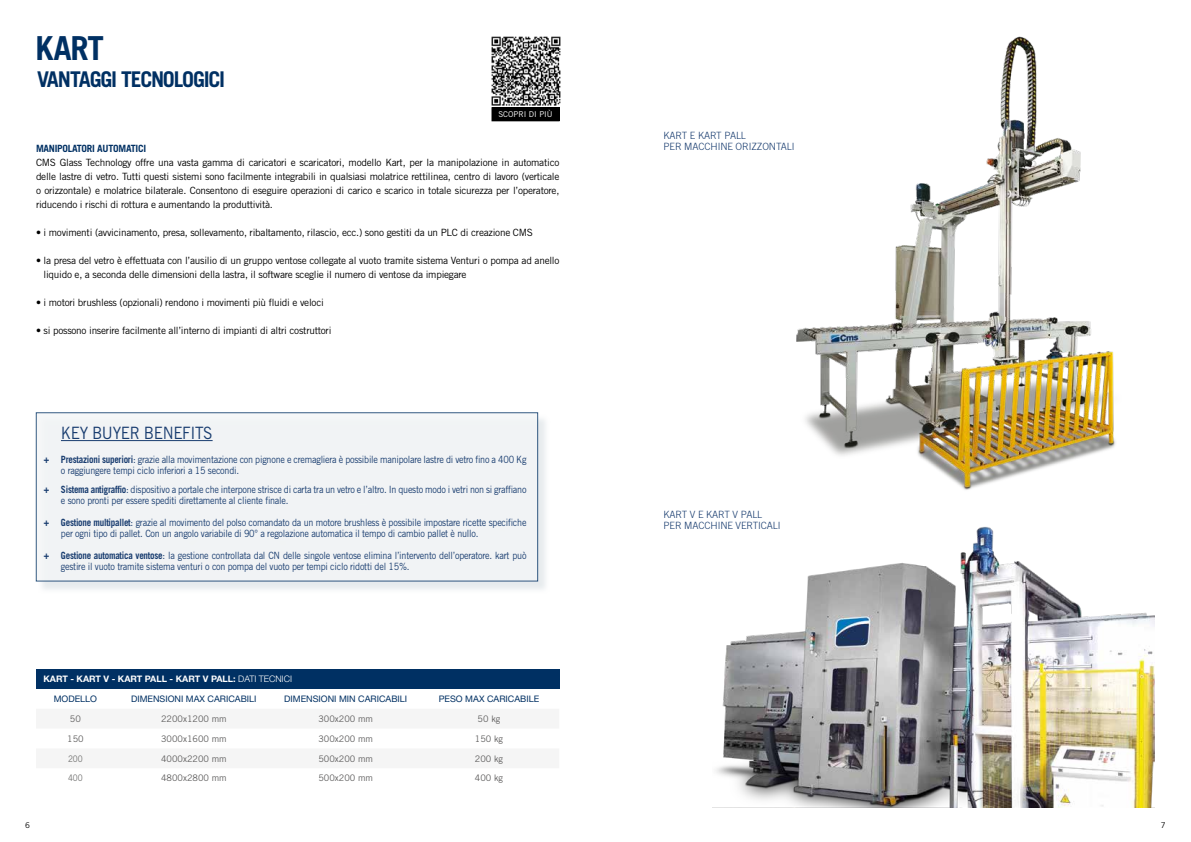
<style>
.page{position:relative;width:1191px;height:842px;background:#fff}
.page>*{position:absolute;margin:0;border:0;box-sizing:border-box;transform-origin:0 0}
.t1{font:700 33.1px "Trade Gothic LT Std";color:#003063}
.t2{font:700 21.7px "Trade Gothic LT Std";letter-spacing:-.06em;color:#003063}
.t3{font:17px "Trade Gothic LT Std";letter-spacing:-.025em;color:#183c6f;scale:.9 1}
.t4{font:10px/14px "Trade Gothic LT Std";letter-spacing:-.025em;color:#000;text-align:justify}
.t5{font:10px/11px "Trade Gothic LT Std";letter-spacing:-.025em;color:#183c6f;scale:.9 1}
.t6{font:300 10px/11px "Trade Gothic LT Std";letter-spacing:-.01em;color:#183c6f}
.t7{font:700 10px "Trade Gothic LT Std";letter-spacing:-.025em;color:#003063}
.t8{font:9px "Trade Gothic LT Std";color:#5f5e5e}
.t9{font:9px "Helvetica Neue LT Std";color:#003063}
.t10{font:700 9px "Helvetica Neue LT Std";color:#fff}
.t11{font:9px "Trade Gothic LT Std";letter-spacing:-.025em;color:#717170;scale:.9 1}
.t12{font:8px "Trade Gothic LT Std";color:#fff}
.t13{font:8px "Trade Gothic LT Std";color:#000}
.s1{font-weight:700}
.s2{font-weight:300}
</style>
<div class="page">
<img style="left:796px;top:36px;width:320px;height:454px">
<img style="left:715px;top:526px;width:440px;height:281px">
<div style="left:36px;top:669px;width:523px;height:20px;background:#003063"></div>
<div style="left:38px;top:414px;width:512px;height:179px;background:#d8dfe3;opacity:.75"></div>
<div style="left:36px;top:412px;width:502px;height:169px;background:#f4f6f7"></div>
<hr style="left:61px;top:440px;width:152px;height:1px;background:#183c6f">
<img style="left:491px;top:36px;width:70px;height:69px">
<div style="left:492px;top:108px;width:67px;height:13px;background:#000"></div>
<div style="left:491px;top:107px;width:68px;height:14px;border:1px solid #000"></div>
<h1 class="t1" style="left:36px;top:28px;width:70px">KART</h1>
<h2 class="t2" style="left:37px;top:65px;width:190px">VANTAGGI TECNOLOGICI</h2>
<p class="t12" style="left:498px;top:109px;width:56px">SCOPRI DI PIÙ</p>
<p class="t6" style="left:663px;top:130px;width:84px">KART E KART PALL</p>
<p class="t7" style="left:36px;top:142px;width:112px">MANIPOLATORI AUTOMATICI</p>
<p class="t6" style="left:663px;top:141px;width:132px">PER MACCHINE ORIZZONTALI</p>
<p class="t4" style="left:36px;top:155px;width:525px">CMS Glass Technology offre una vasta gamma di caricatori e scaricatori, modello Kart, per la manipolazione in automatico delle lastre di vetro. Tutti questi sistemi sono facilmente integrabili in qualsiasi molatrice rettilinea, centro di lavoro (verticale o orizzontale) e molatrice bilaterale. Consentono di eseguire operazioni di carico e scarico in totale sicurezza per l’operatore, riducendo i rischi di rottura e aumentando la produttività.</p>
<p class="t4" style="left:36px;top:225px;width:498px">• i movimenti (avvicinamento, presa, sollevamento, ribaltamento, rilascio, ecc.) sono gestiti da un PLC di creazione CMS</p>
<p class="t4" style="left:44px;top:253px;width:517px;text-indent:-8px">• la presa del vetro è effettuata con l’ausilio di un gruppo ventose collegate al vuoto tramite sistema Venturi o pompa ad anello liquido e, a seconda delle dimensioni della lastra, il software sceglie il numero di ventose da impiegare</p>
<p class="t4" style="left:36px;top:295px;width:289px">• i motori brushless (opzionali) rendono i movimenti più fluidi e veloci</p>
<p class="t4" style="left:36px;top:323px;width:297px">• si possono inserire facilmente all’interno di impianti di altri costruttori</p>
<h3 class="t3" style="left:61px;top:423px;width:170px">KEY BUYER BENEFITS</h3>
<p class="t5" style="left:61px;top:454px;width:519px;text-indent:-17px"><span class="s1">+ Prestazioni superiori</span>: grazie alla movimentazione con pignone e cremagliera è possibile manipolare lastre di vetro fino a 400 Kg o raggiungere tempi ciclo inferiori a 15 secondi.</p>
<p class="t5" style="left:61px;top:484px;width:519px;text-indent:-17px"><span class="s1">+ Sistema antigraffio</span>: dispositivo a portale che interpone strisce di carta tra un vetro e l’altro. In questo modo i vetri non si graffiano e sono pronti per essere spediti direttamente al cliente finale.</p>
<p class="t5" style="left:61px;top:517px;width:519px;text-indent:-17px"><span class="s1">+ Gestione multipallet</span>: grazie al movimento del polso comandato da un motore brushless è possibile impostare ricette specifiche per ogni tipo di pallet. Con un angolo variabile di 90° a regolazione automatica il tempo di cambio pallet è nullo.</p>
<p class="t5" style="left:61px;top:550px;width:519px;text-indent:-17px"><span class="s1">+ Gestione automatica ventose</span>: la gestione controllata dal CN delle singole ventose elimina l’intervento dell’operatore. kart può gestire il vuoto tramite sistema venturi o con pompa del vuoto per tempi ciclo ridotti del 15%.</p>
<p class="t10" style="left:43px;top:673px;width:250px">KART - KART V - KART PALL - KART V PALL: <span class="s2">DATI TECNICI</span></p>
<p class="t9" style="left:54px;top:693px;width:45px">MODELLO</p>
<p class="t9" style="left:131px;top:693px;width:127px">DIMENSIONI MAX CARICABILI</p>
<p class="t9" style="left:284px;top:693px;width:124px">DIMENSIONI MIN CARICABILI</p>
<p class="t9" style="left:439px;top:693px;width:102px">PESO MAX CARICABILE</p>
<p class="t8" style="left:70px;top:713px;width:12px">50</p>
<p class="t8" style="left:161px;top:713px;width:67px">2200x1200 mm</p>
<p class="t8" style="left:318px;top:713px;width:56px">300x200 mm</p>
<p class="t8" style="left:477px;top:713px;width:24px">50 kg</p>
<p class="t8" style="left:67px;top:733px;width:18px">150</p>
<p class="t8" style="left:161px;top:733px;width:67px">3000x1600 mm</p>
<p class="t8" style="left:318px;top:733px;width:56px">300x200 mm</p>
<p class="t8" style="left:475px;top:733px;width:30px">150 kg</p>
<p class="t11" style="left:68px;top:753px;width:18px">200</p>
<p class="t8" style="left:161px;top:753px;width:67px">4000x2200 mm</p>
<p class="t8" style="left:318px;top:753px;width:56px">500x200 mm</p>
<p class="t8" style="left:475px;top:753px;width:30px">200 kg</p>
<p class="t11" style="left:68px;top:773px;width:18px">400</p>
<p class="t8" style="left:161px;top:773px;width:67px">4800x2800 mm</p>
<p class="t8" style="left:318px;top:773px;width:56px">500x200 mm</p>
<p class="t8" style="left:475px;top:773px;width:30px">400 kg</p>
<p class="t6" style="left:663px;top:509px;width:118px">KART V E KART V PALL<br>PER MACCHINE VERTICALI</p>
<p class="t13" style="left:25px;top:820px;width:6px">6</p>
<p class="t13" style="left:1160px;top:820px;width:6px">7</p>
</div>
